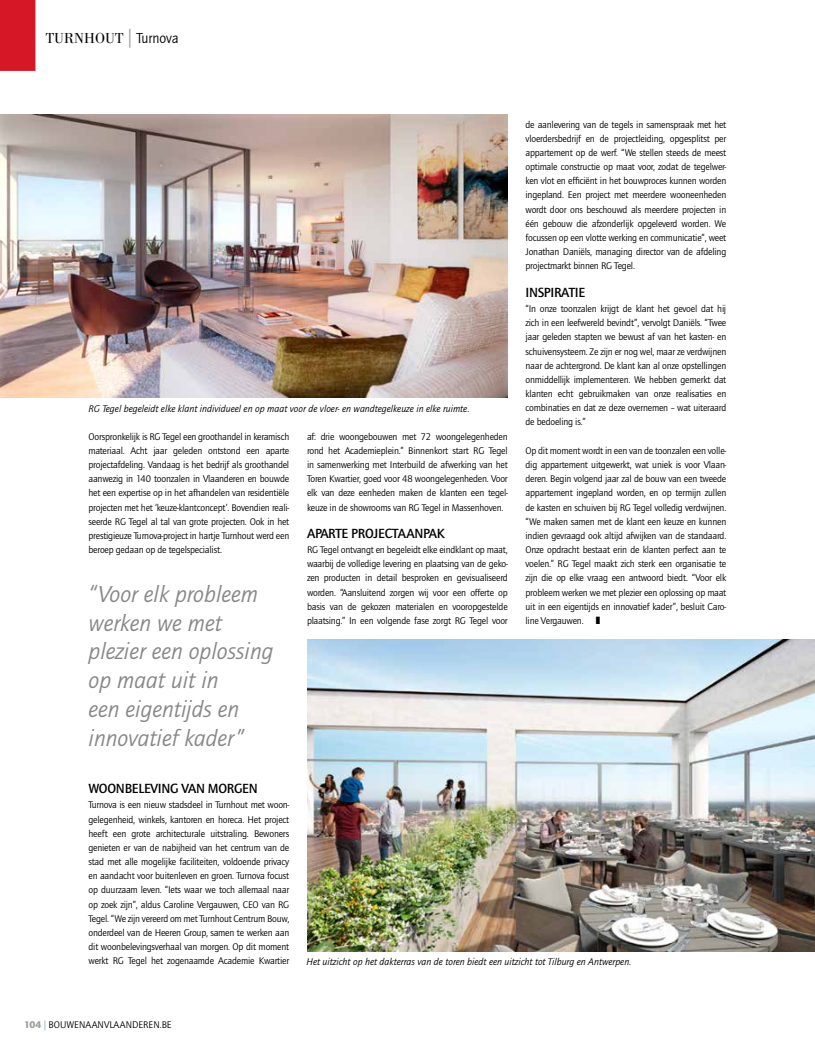
<style>
.page{position:relative;width:815px;height:1053px;background:#fff}
.page>*{position:absolute;margin:0;border:0;box-sizing:border-box;transform-origin:0 0}
.t1{font:italic 23.75px/28.8px "Quay Sans ITC Std";color:#878787}
.t2{font:15px "Bodoni Std";color:#000}
.t3{font:500 13.75px "Quay Sans ITC Std";letter-spacing:-.02em;color:#000}
.t4{font:10px/14.1px "Quay Sans ITC Std";letter-spacing:-.02em;color:#000;text-align:justify}
.t5{font:italic 10px "Quay Sans ITC Std";color:#000}
.t6{font:10px "Quay Sans ITC Std";color:#000}
.s1{font-family:"Quay Sans ITC Std";font-size:18.75px;color:#9d9d9c}
.s2{font-family:"Quay Sans ITC Std"}
.s3{font-weight:900;color:#9d9d9c}
.s4{color:#89a4b6}
</style>
<div class="page">
<div style="left:0;top:0;width:35px;height:71px;background:#d61726"></div>
<img style="left:307px;top:639px;width:508px;height:311px">
<img style="left:0;top:114px;width:508px;height:284px">
<h2 class="t2" style="left:46px;top:29px;width:134px">TURNHOUT <span class="s1">|</span> <span class="s2">Turnova</span></h2>
<p class="t5" style="left:89px;top:403px;width:383px">RG Tegel begeleidt elke klant individueel en op maat voor de vloer- en wandtegelkeuze in elke ruimte.</p>
<p class="t4" style="left:88px;top:429px;width:202px">Oorspronkelijk is RG Tegel een groothandel in keramisch materiaal. Acht jaar geleden ontstond een aparte projectafdeling. Vandaag is het bedrijf als groothandel aanwezig in 140 toonzalen in Vlaanderen en bouwde het een expertise op in het afhandelen van residentiële projecten met het ‘keuze-klantconcept’. Bovendien reali&shy;seerde RG Tegel al tal van grote projecten. Ook in het prestigieuze Turnova-project in hartje Turnhout werd een beroep gedaan op de tegelspecialist.</p>
<h1 class="t1" style="left:89px;top:579px;width:186px">“Voor elk probleem werken we met plezier een oplossing op maat uit in<br>een eigentijds en innovatief kader”</h1>
<p class="t4" style="left:307px;top:429px;width:202px">af: drie woongebouwen met 72 woongelegenheden rond het Academieplein.” Binnenkort start RG Tegel in samenwerking met Interbuild de afwerking van het Toren Kwartier, goed voor 48 woongelegenheden. Voor elk van deze eenheden maken de klanten een tegel&shy;keuze in de showrooms van RG Tegel in Massenhoven.</p>
<h3 class="t3" style="left:307px;top:525px;width:139px">APARTE PROJECTAANPAK</h3>
<p class="t4" style="left:307px;top:542px;width:202px">RG Tegel ontvangt en begeleidt elke eindklant op maat, waarbij de volledige levering en plaatsing van de geko&shy;zen producten in detail besproken en gevisualiseerd worden. “Aansluitend zorgen wij voor een offerte op basis van de gekozen materialen en vooropgestelde plaatsing.” In een volgende fase zorgt RG Tegel voor</p>
<p class="t4" style="left:526px;top:117px;width:202px">de aanlevering van de tegels in samenspraak met het vloerdersbedrijf en de projectleiding, opgesplitst per appartement op de werf. “We stellen steeds de meest optimale constructie op maat voor, zodat de tegelwer&shy;ken vlot en efficiënt in het bouwproces kunnen worden ingepland. Een project met meerdere wooneenheden wordt door ons beschouwd als meerdere projecten in één gebouw die afzonderlijk opgeleverd worden. We focussen op een vlotte werking en communicatie”, weet Jonathan Daniëls, managing director van de afdeling projectmarkt binnen RG Tegel.</p>
<h3 class="t3" style="left:526px;top:284px;width:61px">INSPIRATIE</h3>
<p class="t4" style="left:526px;top:301px;width:202px">“In onze toonzalen krijgt de klant het gevoel dat hij zich in een leefwereld bevindt”, vervolgt Daniëls. “Twee jaar geleden stapten we bewust af van het kasten- en schuivensysteem. Ze zijn er nog wel, maar ze verdwijnen naar de achtergrond. De klant kan al onze opstellingen onmiddellijk implementeren. We hebben gemerkt dat klanten echt gebruikmaken van onze realisaties en combinaties en dat ze deze overnemen – wat uiteraard de bedoeling is.”</p>
<p class="t4" style="left:526px;top:443px;width:202px">Op dit moment wordt in een van de toonzalen een volle&shy;dig appartement uitgewerkt, wat uniek is voor Vlaan&shy;deren. Begin volgend jaar zal de bouw van een tweede appartement ingepland worden, en op termijn zullen de kasten en schuiven bij RG Tegel volledig verdwijnen. “We maken samen met de klant een keuze en kunnen indien gevraagd ook altijd afwijken van de standaard.<br>Onze opdracht bestaat erin de klanten perfect aan te voelen.” RG Tegel maakt zich sterk een organisatie te zijn die op elke vraag een antwoord biedt. “Voor elk probleem werken we met plezier een oplossing op maat uit in een eigentijds en innovatief kader”, besluit Caro&shy;line Vergauwen. ❚</p>
<h3 class="t3" style="left:88px;top:780px;width:171px">WOONBELEVING VAN MORGEN</h3>
<p class="t4" style="left:88px;top:797px;width:202px">Turnova is een nieuw stadsdeel in Turnhout met woon&shy;gelegenheid, winkels, kantoren en horeca. Het project heeft een grote architecturale uitstraling. Bewoners genieten er van de nabijheid van het centrum van de stad met alle mogelijke faciliteiten, voldoende privacy en aandacht voor buitenleven en groen. Turnova focust op duurzaam leven. “Iets waar we toch allemaal naar op zoek zijn”, aldus Caroline Vergauwen, CEO van RG Tegel. “We zijn vereerd om met Turnhout Centrum Bouw, onderdeel van de Heeren Group, samen te werken aan dit woonbelevingsverhaal van morgen. Op dit moment werkt RG Tegel het zogenaamde Academie Kwartier</p>
<p class="t5" style="left:306px;top:955px;width:326px">Het uitzicht op het dakterras van de toren biedt een uitzicht tot Tilburg en Antwerpen.</p>
<p class="t6" style="left:24px;top:1018px;width:149px"><span class="s3">104</span> <span class="s4">|</span> BOUWENAANVLAANDEREN.BE</p>
</div>
